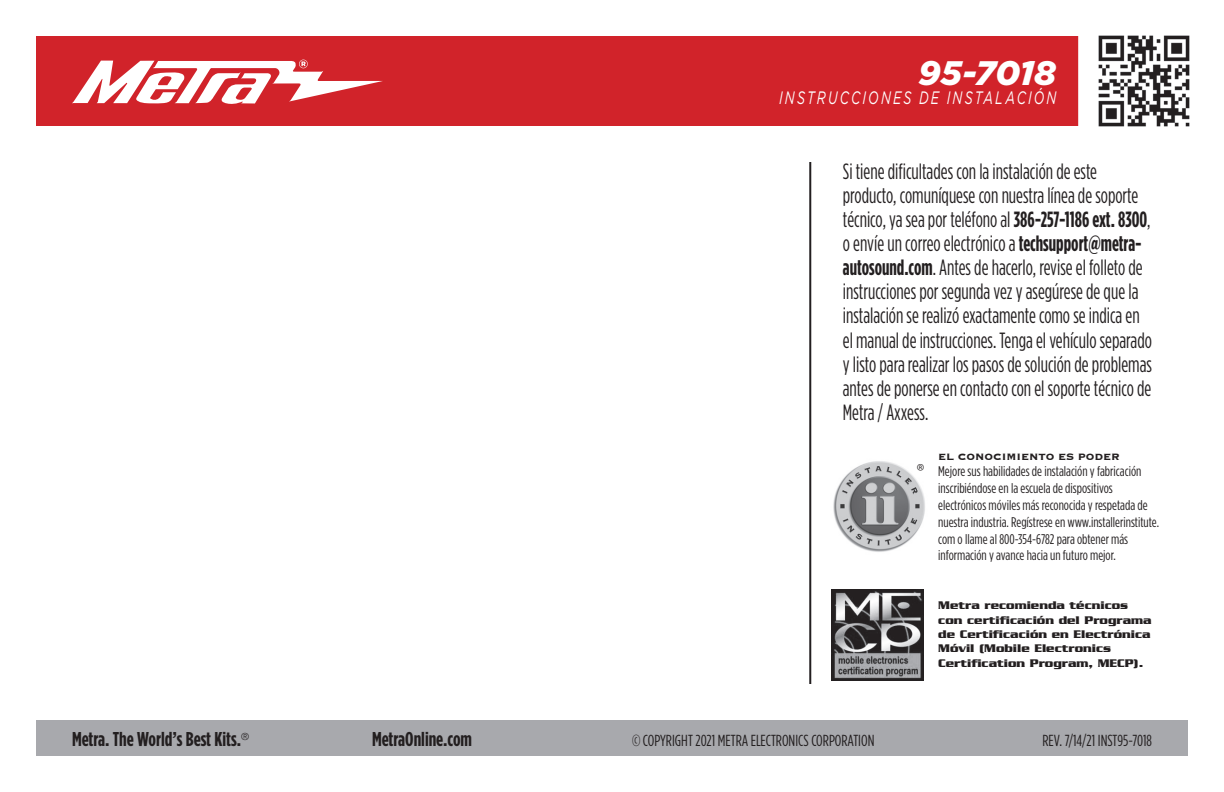
<style>
.page{position:relative;width:1224px;height:792px;background:#fff}
.page>*{position:absolute;margin:0;border:0;box-sizing:border-box;transform-origin:0 0}
.t1{font:italic 900 34px "Gotham";letter-spacing:-.01em;color:#fff}
.t2{font:22px/24px "Gotham Condensed";color:#231f20;scale:.89 1}
.t3{font:700 20px "Gotham Condensed";color:#231f20}
.t4{font:italic 18px "Gotham";letter-spacing:.17em;color:#fff;scale:.7 1}
.t5{font:16px "Gotham Condensed";color:#231f20}
.t6{font:700 14.6px "Copperplate Gothic";color:#050504}
.t7{font:14.6px "Myriad";color:#231f20}
.t8{font:14px/16.8px "Gotham Condensed";color:#231f20}
.t9{font:700 12px/14.4px "Serpentine";color:#231f20}
.t10{font:700 12px "Copperplate";color:#231f20}
.t11{font:500 8.6px/10.2px "Helvetica Neue";color:#231f20}
.s1{font-weight:700}
.s2{font-size:17.2px}
</style>
<div class="page">
<div style="left:36px;top:720px;width:1152px;height:36px;background:#a8a9ad"></div>
<hr style="left:809px;top:162px;width:2px;height:522px;background:#231f20">
<img style="left:833px;top:461px;width:92px;height:91px">
<img style="left:831px;top:589px;width:92px;height:92px">
<div style="left:36px;top:36px;width:1151px;height:90px;background:#d1232a"></div>
<div style="left:1079px;top:1px;width:120px;height:140px;background:#fff"></div>
<img style="left:1098px;top:35px;width:92px;height:92px">
<svg style="left:72px;top:60px;width:311px;height:44px"></svg>
<h1 class="t1" style="left:919px;top:53px;width:139px">95-7018</h1>
<p class="t4" style="left:779px;top:88px;width:398px">INSTRUCCIONES DE INSTALACIÓN</p>
<p class="t2" style="left:843px;top:159px;width:349px">Si tiene dificultades con la instalación de este producto, comuníquese con nuestra línea de soporte técnico, ya sea por teléfono al <span class="s1">386-257-1186 ext. 8300</span>, o envíe un correo electrónico a <span class="s1">techsupport@metra&shy;autosound.com</span>. Antes de hacerlo, revise el folleto de instrucciones por segunda vez y asegúrese de que la instalación se realizó exactamente como se indica en el manual de instrucciones. Tenga el vehículo separado y listo para realizar los pasos de solución de problemas antes de ponerse en contacto con el soporte técnico de Metra / Axxess.</p>
<p class="t7" style="left:917px;top:462px;width:9px">®</p>
<p class="t10" style="left:938px;top:448px;width:183px">EL CONOCIMIENTO ES PODER</p>
<p class="t8" style="left:938px;top:463px;width:222px">Mejore sus habilidades de instalación y fabricación inscribiéndose en la escuela de dispositivos electrónicos móviles más reconocida y respetada de nuestra industria. Regístrese en www.installerinstitute. com o llame al 800-354-6782 para obtener más información y avance hacia un futuro mejor.</p>
<p class="t6" style="left:933px;top:462px;width:202px"><span class="s2">K</span>NOWLEDGE IS <span class="s2">P</span>OWER</p>
<p class="t11" style="left:933px;top:486px;width:187px">enrolling in the most recognized and respected mobile electronics school in our industry.</p>
<p class="t11" style="left:933px;top:517px;width:199px">386-672-5771 for more information and take steps</p>
<p class="t9" style="left:938px;top:598px;width:215px">Metra recomienda técnicos con certificación del Programa de Certificación en Electrónica<br>Móvil (Mobile Electronics<br>Certification Program, MECP).</p>
<p class="t3" style="left:72px;top:728px;width:179px">Metra. The World’s Best Kits.<sup>®</sup></p>
<p class="t3" style="left:372px;top:728px;width:102px">MetraOnline.com</p>
<p class="t5" style="left:632px;top:732px;width:244px">© COPYRIGHT 2021 METRA ELECTRONICS CORPORATION</p>
<p class="t5" style="left:1042px;top:732px;width:111px">REV. 7/14/21 INST95-7018</p>
</div>
